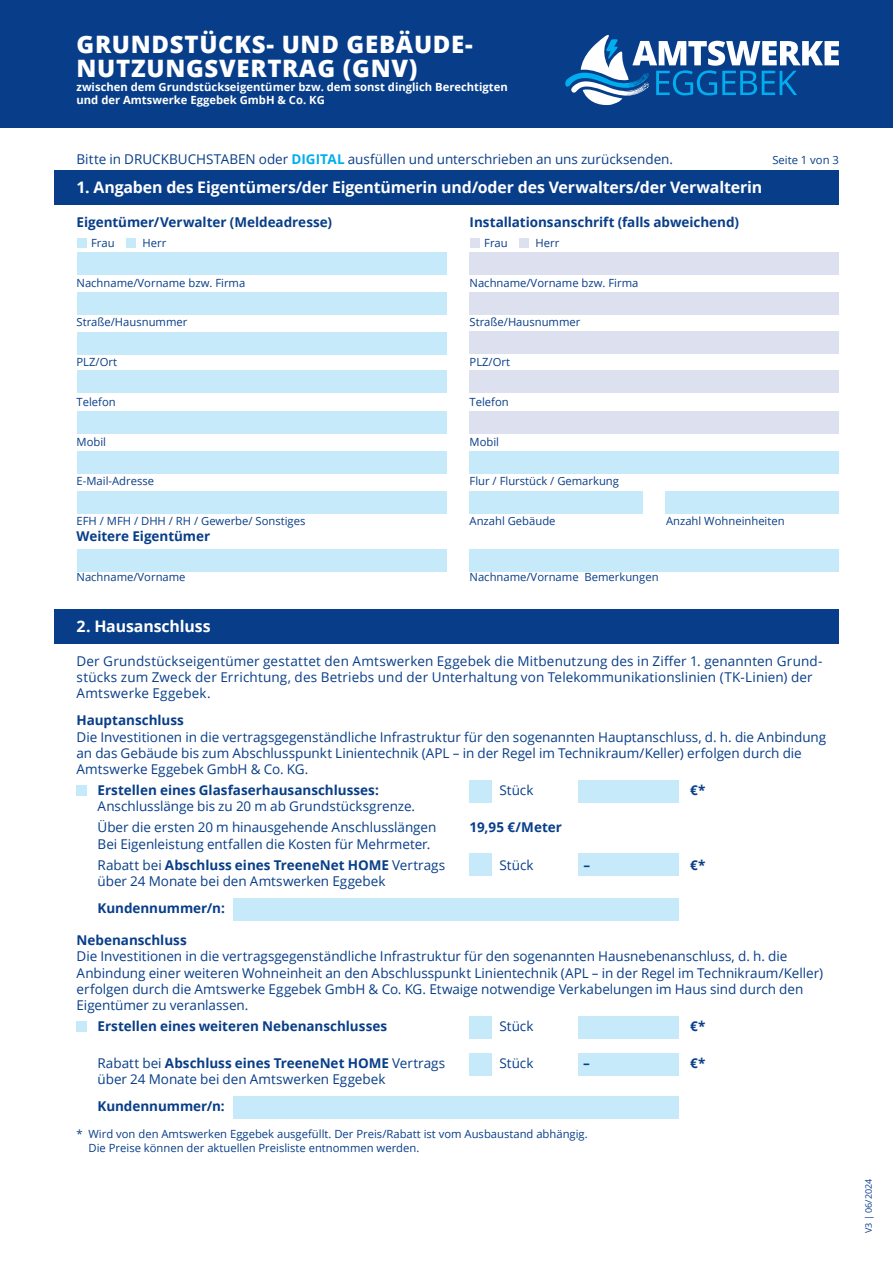
<style>
.page{position:relative;width:893px;height:1263px;background:#fff}
.page>*{position:absolute;margin:0;border:0;box-sizing:border-box;transform-origin:0 0}
.t1{font:800 24px/24px "Open Sans";letter-spacing:.03em;color:#fff}
.t2{font:700 15.9px "Open Sans";letter-spacing:-.01em;color:#fff}
.t3{font:13.5px/16.2px "Open Sans";color:#083e89}
.t4{font:700 13.5px "Open Sans";color:#083e89}
.t5{font:11.25px/13.5px "Open Sans";color:#083e89}
.t6{font:700 11.25px/13.5px "Open Sans";color:#fff}
.t7{font:9px "Open Sans";color:#083e89}
.s1{font-weight:700;color:#00aeef}
.s2{font-weight:700}
.s3{font-weight:400}
</style>
<div class="page">
<div style="left:0;top:0;width:893px;height:128px;background:#083e89"></div>
<svg style="left:565px;top:35px;width:274px;height:71px"></svg>
<div style="left:469px;top:780px;width:23px;height:23px;background:#c6eafa"></div>
<div style="left:469px;top:853px;width:23px;height:23px;background:#c6eafa"></div>
<div style="left:578px;top:780px;width:101px;height:22px;background:#c6eafa"></div>
<div style="left:578px;top:853px;width:101px;height:23px;background:#c6eafa"></div>
<div style="left:54px;top:171px;width:785px;height:34px;background:#083e89"></div>
<div style="left:469px;top:292px;width:370px;height:23px;background:#dde0ee"></div>
<div style="left:469px;top:252px;width:370px;height:23px;background:#dde0ee"></div>
<div style="left:469px;top:331px;width:370px;height:23px;background:#dde0ee"></div>
<div style="left:469px;top:411px;width:370px;height:23px;background:#dde0ee"></div>
<div style="left:77px;top:238px;width:10px;height:10px;background:#c6eafa"></div>
<div style="left:126px;top:238px;width:10px;height:10px;background:#c6eafa"></div>
<div style="left:77px;top:292px;width:369px;height:23px;background:#c6eafa"></div>
<div style="left:77px;top:252px;width:369px;height:23px;background:#c6eafa"></div>
<div style="left:77px;top:332px;width:369px;height:23px;background:#c6eafa"></div>
<div style="left:77px;top:411px;width:369px;height:23px;background:#c6eafa"></div>
<div style="left:77px;top:371px;width:369px;height:22px;background:#c6eafa"></div>
<div style="left:77px;top:451px;width:369px;height:23px;background:#c6eafa"></div>
<div style="left:470px;top:238px;width:10px;height:10px;background:#dde0ee"></div>
<div style="left:519px;top:238px;width:9px;height:10px;background:#dde0ee"></div>
<div style="left:77px;top:491px;width:369px;height:22px;background:#c6eafa"></div>
<div style="left:469px;top:491px;width:174px;height:23px;background:#c6eafa"></div>
<div style="left:469px;top:451px;width:370px;height:23px;background:#c6eafa"></div>
<div style="left:469px;top:370px;width:370px;height:23px;background:#dde0ee"></div>
<div style="left:77px;top:549px;width:369px;height:23px;background:#c6eafa"></div>
<div style="left:469px;top:549px;width:370px;height:23px;background:#c6eafa"></div>
<div style="left:54px;top:609px;width:785px;height:35px;background:#083e89"></div>
<div style="left:233px;top:898px;width:446px;height:23px;background:#c6eafa"></div>
<div style="left:233px;top:1096px;width:446px;height:23px;background:#c6eafa"></div>
<div style="left:469px;top:1016px;width:23px;height:23px;background:#c6eafa"></div>
<div style="left:469px;top:1053px;width:23px;height:23px;background:#c6eafa"></div>
<div style="left:578px;top:1016px;width:101px;height:23px;background:#c6eafa"></div>
<div style="left:578px;top:1053px;width:101px;height:23px;background:#c6eafa"></div>
<div style="left:665px;top:491px;width:174px;height:23px;background:#c6eafa"></div>
<div style="left:77px;top:785px;width:10px;height:10px;background:#c6eafa"></div>
<div style="left:77px;top:1021px;width:10px;height:10px;background:#c6eafa"></div>
<h1 class="t1" style="left:77px;top:31px;width:398px">GRUNDSTÜCKS- UND GEBÄUDE-<br>NUTZUNGSVERTRAG (GNV)</h1>
<p class="t6" style="left:77px;top:80px;width:433px">zwischen dem Grundstückseigentümer bzw. dem sonst dinglich Berechtigten und der Amtswerke Eggebek GmbH &amp; Co. KG</p>
<p class="t3" style="left:77px;top:150px;width:598px">Bitte in DRUCKBUCHSTABEN oder <span class="s1">DIGITAL</span> ausfüllen und unterschrieben an uns zurücksenden.</p>
<p class="t5" style="left:772px;top:153px;width:68px">Seite 1 von 3</p>
<p class="t2" style="left:77px;top:176px;width:687px">1. Angaben des Eigentümers/der Eigentümerin und/oder des Verwalters/der Verwalterin</p>
<p class="t4" style="left:77px;top:213px;width:257px">Eigentümer/Verwalter (Meldeadresse)</p>
<p class="t4" style="left:470px;top:213px;width:271px">Installationsanschrift (falls abweichend)</p>
<p class="t5" style="left:91px;top:236px;width:25px">Frau</p>
<p class="t5" style="left:142px;top:236px;width:25px">Herr</p>
<p class="t5" style="left:484px;top:236px;width:25px">Frau</p>
<p class="t5" style="left:535px;top:236px;width:25px">Herr</p>
<p class="t5" style="left:77px;top:275px;width:170px">Nachname/Vorname bzw. Firma</p>
<p class="t5" style="left:470px;top:275px;width:170px">Nachname/Vorname bzw. Firma</p>
<p class="t5" style="left:77px;top:315px;width:112px">Straße/Hausnummer</p>
<p class="t5" style="left:470px;top:315px;width:112px">Straße/Hausnummer</p>
<p class="t5" style="left:77px;top:355px;width:42px">PLZ/Ort</p>
<p class="t5" style="left:470px;top:355px;width:42px">PLZ/Ort</p>
<p class="t5" style="left:77px;top:395px;width:41px">Telefon</p>
<p class="t5" style="left:470px;top:395px;width:41px">Telefon</p>
<p class="t5" style="left:77px;top:434px;width:31px">Mobil</p>
<p class="t5" style="left:470px;top:434px;width:31px">Mobil</p>
<p class="t5" style="left:77px;top:474px;width:79px">E-Mail-Adresse</p>
<p class="t5" style="left:470px;top:474px;width:151px">Flur / Flurstück / Gemarkung</p>
<p class="t5" style="left:77px;top:514px;width:230px">EFH / MFH / DHH / RH / Gewerbe/ Sonstiges</p>
<p class="t5" style="left:470px;top:514px;width:87px">Anzahl Gebäude</p>
<p class="t5" style="left:666px;top:514px;width:120px">Anzahl Wohneinheiten</p>
<p class="t4" style="left:77px;top:527px;width:135px">Weitere Eigentümer</p>
<p class="t5" style="left:77px;top:570px;width:111px">Nachname/Vorname</p>
<p class="t5" style="left:470px;top:570px;width:191px">Nachname/Vorname Bemerkungen</p>
<p class="t2" style="left:77px;top:615px;width:136px">2. Hausanschluss</p>
<p class="t3" style="left:77px;top:653px;width:747px">Der Grundstückseigentümer gestattet den Amtswerken Eggebek die Mitbenutzung des in Ziffer 1. genannten Grund&shy;stücks zum Zweck der Errichtung, des Betriebs und der Unterhaltung von Telekommunikationslinien (TK-Linien) der<br>Amtswerke Eggebek.</p>
<p class="t4" style="left:77px;top:711px;width:109px">Hauptanschluss</p>
<p class="t3" style="left:77px;top:728px;width:751px">Die Investitionen in die vertragsgegenständliche Infrastruktur für den sogenannten Hauptanschluss, d. h. die Anbindung an das Gebäude bis zum Abschlusspunkt Linientechnik (APL – in der Regel im Technikraum/Keller) erfolgen durch die<br>Amtswerke Eggebek GmbH &amp; Co. KG.</p>
<p class="t4" style="left:98px;top:781px;width:283px">Erstellen eines Glasfaserhausanschlusses:</p>
<p class="t3" style="left:500px;top:782px;width:35px">Stück</p>
<p class="t4" style="left:690px;top:781px;width:17px">€*</p>
<p class="t3" style="left:98px;top:795px;width:340px;line-height:21px">Anschlusslä nge bis zu 20 m ab Grundstücksgrenze.<br>Über die ersten 20 m hinausgehende Anschlusslängen</p>
<p class="t4" style="left:470px;top:818px;width:94px">19,95 €/Meter</p>
<p class="t3" style="left:98px;top:833px;width:349px;line-height:21px">Bei Eigenleistung entfallen die Kosten für Mehrmeter.<br>Rabatt bei <span class="s2">Abschluss eines TreeneNet HOME</span> Vertrags</p>
<p class="t3" style="left:500px;top:856px;width:35px">Stück</p>
<p class="t4" style="left:583px;top:855px;width:8px">–</p>
<p class="t4" style="left:690px;top:855px;width:17px">€*</p>
<p class="t3" style="left:98px;top:872px;width:289px">über 24 Monate bei den Amtswerken Eggebek</p>
<p class="t4" style="left:98px;top:898px;width:129px">Kundennummer/n:</p>
<p class="t4" style="left:77px;top:931px;width:112px">Nebenanschluss</p>
<p class="t3" style="left:77px;top:948px;width:748px">Die Investitionen in die vertragsgegenständliche Infrastruktur für den sogenannten Hausnebenanschluss, d. h. die Anbindung einer weiteren Wohneinheit an den Abschlusspunkt Linientechnik (APL – in der Regel im Technikraum/Keller) erfolgen durch die Amtswerke Eggebek GmbH &amp; Co. KG. Etwaige notwendige Verkabelungen im Haus sind durch den Eigentümer zu veranlassen.</p>
<p class="t4" style="left:98px;top:1016px;width:291px">Erstellen eines weiteren Nebenanschlusses</p>
<p class="t3" style="left:500px;top:1017px;width:35px">Stück</p>
<p class="t4" style="left:690px;top:1016px;width:17px">€*</p>
<p class="t4" style="left:98px;top:1054px;width:349px"><span class="s3">Rabatt bei</span> Abschluss eines TreeneNet HOME <span class="s3">Vertrags</span></p>
<p class="t3" style="left:500px;top:1055px;width:35px">Stück</p>
<p class="t4" style="left:583px;top:1054px;width:8px">–</p>
<p class="t4" style="left:690px;top:1054px;width:17px">€*</p>
<p class="t3" style="left:98px;top:1071px;width:289px">über 24 Monate bei den Amtswerken Eggebek</p>
<p class="t4" style="left:98px;top:1097px;width:129px">Kundennummer/n:</p>
<p class="t5" style="left:89px;top:1127px;width:501px;text-indent:-12px">* Wird von den Amtswerken Eggebek ausgefüllt. Der Preis/Rabatt ist vom Ausbaustand abhängig.<br>Die Preise können der aktuellen Preisliste entnommen werden.</p>
<p class="t7" style="left:862px;top:1233px;width:56px;rotate:-90deg">V3 | 06/2024</p>
</div>
